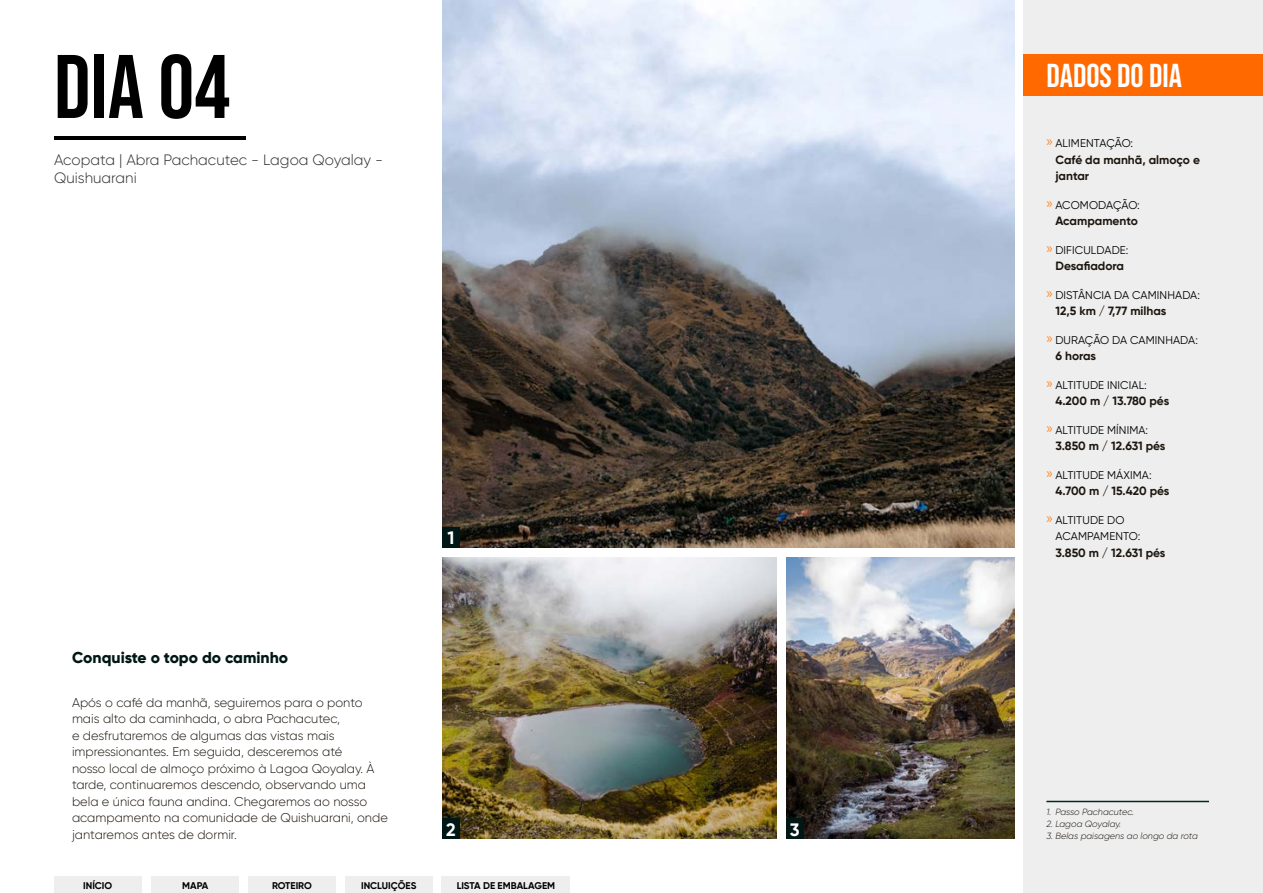
<style>
.page{position:relative;width:1263px;height:893px;background:#fff}
.page>*{position:absolute;margin:0;border:0;box-sizing:border-box;transform-origin:0 0}
.t1{font:90px "Bebas Neue";color:#000}
.t2{font:33px "Bebas Neue";color:#fff}
.t3{font:700 18px "Gilroy";color:#fff}
.t4{font:800 15.75px "Gilroy";color:#001716}
.t5{font:300 15px/18px "Gilroy";color:#2f2f2f}
.t6{font:300 12.75px/16.5px "Gilroy";color:#1d160f}
.t7{font:700 12px/16.5px "Gilroy";color:#1d160f}
.t8{font:11.25px/16.5px "Gilroy";letter-spacing:.01em;color:#000}
.t9{font:700 9.75px "Gilroy";color:#000}
.t10{font:italic 300 9px "Gilroy";color:#1d160f}
.s1{font-family:"Myriad Pro";font-size:15px;color:#ff8826}
</style>
<div class="page">
<div style="left:1024px;top:0;width:239px;height:893px;background:#eee"></div>
<div style="left:1024px;top:54px;width:239px;height:42px;background:#ff6900"></div>
<hr style="left:1046px;top:801px;width:163px;height:1px;background:#052424">
<hr style="left:54px;top:136px;width:192px;height:4px;background:#000">
<img style="left:442px;top:557px;width:335px;height:282px">
<img style="left:786px;top:557px;width:229px;height:282px">
<img style="left:442px;top:0;width:573px;height:548px">
<div style="left:442px;top:527px;width:18px;height:21px;background:#001716"></div>
<div style="left:442px;top:819px;width:18px;height:20px;background:#001716"></div>
<div style="left:786px;top:819px;width:17px;height:20px;background:#001716"></div>
<div style="left:54px;top:877px;width:88px;height:16px;background:#eee"></div>
<div style="left:151px;top:877px;width:88px;height:16px;background:#eee"></div>
<div style="left:248px;top:877px;width:88px;height:16px;background:#eee"></div>
<div style="left:345px;top:877px;width:87px;height:16px;background:#eee"></div>
<div style="left:442px;top:877px;width:128px;height:16px;background:#eee"></div>
<h1 class="t1" style="left:54px;top:36px;width:178px">Dia 04</h1>
<p class="t5" style="left:54px;top:151px;width:331px">Acopata | Abra Pachacutec - Lagoa Qoyalay -<br>Quishuarani</p>
<p class="t4" style="left:72px;top:648px;width:218px">Conquiste o topo do caminho</p>
<p class="t6" style="left:72px;top:694px;width:317px">Após o café da manhã, seguiremos para o ponto mais alto da caminhada, o abra Pachacutec,<br>e desfrutaremos de algumas das vistas mais impressionantes. Em seguida, desceremos até<br>nosso local de almoço próximo à Lagoa Qoyalay. À tarde, continuaremos descendo, observando uma bela e única fauna andina. Chegaremos ao nosso acampamento na comunidade de Quishuarani, onde jantaremos antes de dormir.</p>
<h3 class="t3" style="left:447px;top:527px;width:8px">1</h3>
<h3 class="t3" style="left:446px;top:818px;width:11px">2</h3>
<h3 class="t3" style="left:790px;top:818px;width:11px">3</h3>
<p class="t9" style="left:83px;top:879px;width:31px">INÍCIO</p>
<p class="t9" style="left:182px;top:879px;width:28px">MAPA</p>
<p class="t9" style="left:272px;top:879px;width:41px">ROTEIRO</p>
<p class="t9" style="left:361px;top:879px;width:57px">INCLUIÇÕES</p>
<p class="t9" style="left:457px;top:879px;width:100px">LISTA DE EMBALAGEM</p>
<h2 class="t2" style="left:1046px;top:57px;width:137px">DADOS DO DIA</h2>
<p class="t8" style="left:1046px;top:135px;width:88px"><span class="s1">»</span> ALIMENTAÇÃO:</p>
<p class="t7" style="left:1055px;top:151px;width:146px">Café da manhã, almoço e jantar</p>
<p class="t8" style="left:1046px;top:196px;width:95px"><span class="s1">»</span> ACOMODAÇÃO:</p>
<p class="t7" style="left:1055px;top:213px;width:84px">Acampamento</p>
<p class="t8" style="left:1046px;top:241px;width:83px"><span class="s1">»</span> DIFICULDADE:</p>
<p class="t7" style="left:1055px;top:258px;width:70px">Desafiadora</p>
<p class="t8" style="left:1046px;top:286px;width:155px"><span class="s1">»</span> DISTÂNCIA DA CAMINHADA:</p>
<p class="t7" style="left:1055px;top:303px;width:113px">12,5 km / 7,77 milhas</p>
<p class="t8" style="left:1046px;top:331px;width:153px"><span class="s1">»</span> DURAÇÃO DA CAMINHADA:</p>
<p class="t7" style="left:1055px;top:348px;width:42px">6 horas</p>
<p class="t8" style="left:1046px;top:376px;width:102px"><span class="s1">»</span> ALTITUDE INICIAL:</p>
<p class="t7" style="left:1055px;top:393px;width:115px">4.200 m / 13.780 pés</p>
<p class="t8" style="left:1046px;top:421px;width:103px"><span class="s1">»</span> ALTITUDE MÍNIMA:</p>
<p class="t7" style="left:1055px;top:438px;width:112px">3.850 m / 12.631 pés</p>
<p class="t8" style="left:1046px;top:466px;width:107px"><span class="s1">»</span> ALTITUDE MÁXIMA:</p>
<p class="t7" style="left:1055px;top:483px;width:116px">4.700 m / 15.420 pés</p>
<p class="t8" style="left:1055px;top:511px;width:86px;text-indent:-9px"><span class="s1">»</span> ALTITUDE DO<br>ACAMPAMENTO:</p>
<p class="t7" style="left:1055px;top:544px;width:112px">3.850 m / 12.631 pés</p>
<p class="t10" style="left:1046px;top:806px;width:89px">1. Passo Pachacutec.</p>
<p class="t10" style="left:1046px;top:818px;width:76px">2. Lagoa Qoyalay.</p>
<p class="t10" style="left:1046px;top:830px;width:153px">3. Belas paisagens ao longo da rota</p>
</div>
